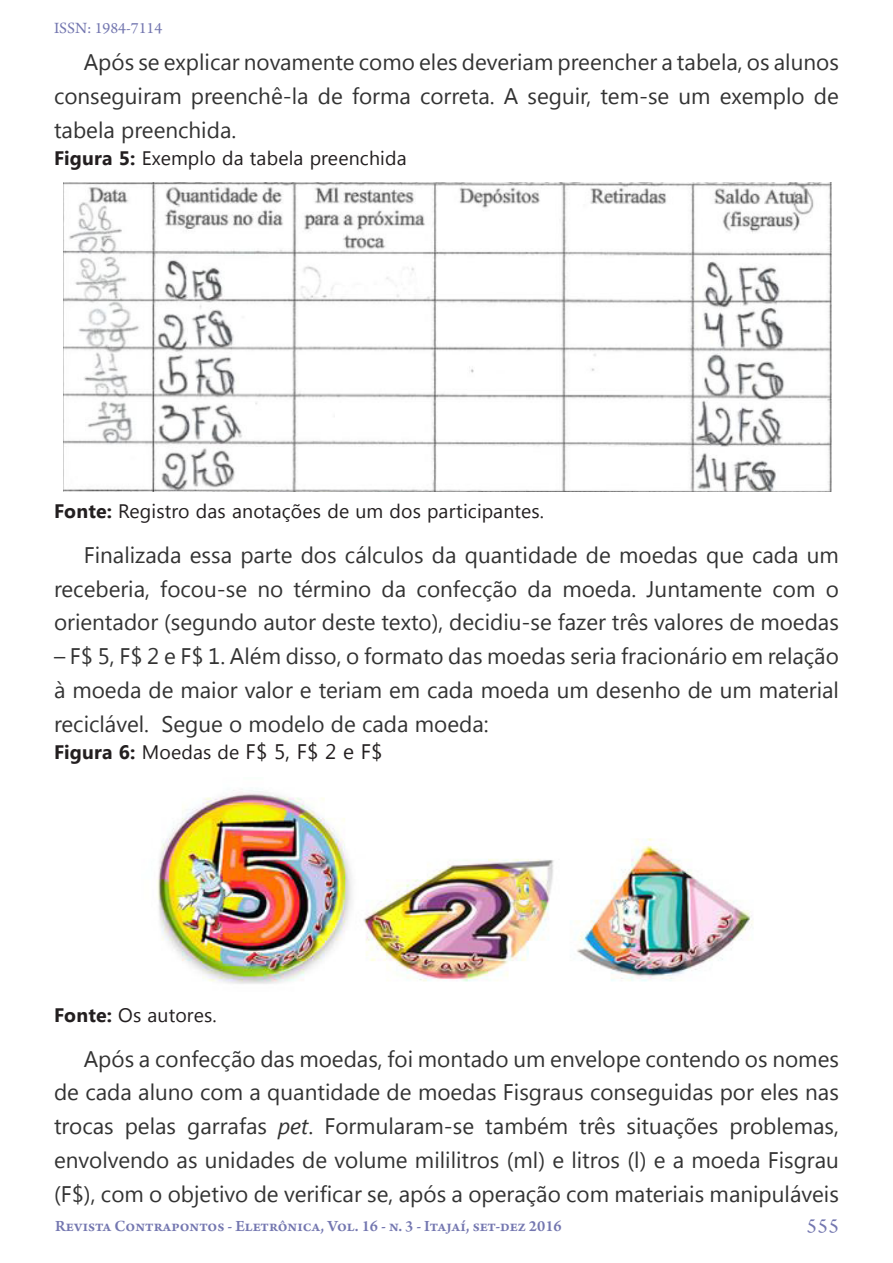
<style>
.page{position:relative;width:893px;height:1263px;background:#fff}
.page>*{position:absolute;margin:0;border:0;box-sizing:border-box;transform-origin:0 0}
.Texto{font:22.5px/33.8px "Segoe UI";color:#333;text-align:justify}
.Legenda{font:21px "Segoe UI";color:#231f20}
.t1{font:21px "Arno Pro";color:#7477b0}
.Legenda-2{font:19.5px "Segoe UI";letter-spacing:.01em;color:#231f20}
.t2{font:600 16.5px "Arno Pro";color:#7477b0}
.t3{font:16.5px "Arno Pro";color:#7477b0}
.s1{font-weight:700}
.s2{font-weight:700;font-size:19.5px}
.s3{font-size:19.5px}
.s4{font-style:italic}
</style>
<div class="page">
<img style="left:64px;top:182px;width:767px;height:309px">
<img style="left:157px;top:790px;width:596px;height:194px">
<p class="t3" style="left:54px;top:18px;width:110px">ISSN: 1984-7114</p>
<p class="Texto" style="left:54px;top:45px;width:786px;text-indent:30px">Após se explicar novamente como eles deveriam preencher a tabela, os alunos conseguiram preenchê-la de forma correta. A seguir, tem-se um exemplo de tabela preenchida.</p>
<p class="Legenda-2" style="left:54px;top:144px;width:354px"><span class="s1">Figura 5:</span> Exemplo da tabela preenchida</p>
<p class="Legenda-2" style="left:54px;top:498px;width:492px"><span class="s1">Fonte:</span> Registro das anotações de um dos participantes.</p>
<p class="Texto" style="left:54px;top:537px;width:786px;text-indent:30px">Finalizada essa parte dos cálculos da quantidade de moedas que cada um receberia, focou-se no término da confecção da moeda. Juntamente com o orientador (segundo autor deste texto), decidiu-se fazer três valores de moedas</p>
<p class="Texto" style="left:54px;top:638px;width:786px">– F$ 5, F$ 2 e F$ 1. Além disso, o formato das moedas seria fracionário em relação à moeda de maior valor e teriam em cada moeda um desenho de um material reciclável. Segue o modelo de cada moeda:</p>
<p class="Legenda" style="left:54px;top:736px;width:330px"><span class="s2">Figura 6:</span> <span class="s3">Moedas de</span> F$ 5, F$ 2 e F$</p>
<p class="Legenda-2" style="left:54px;top:1002px;width:164px"><span class="s1">Fonte:</span> Os autores.</p>
<p class="Texto" style="left:54px;top:1041px;width:786px;text-indent:30px">Após a confecção das moedas, foi montado um envelope contendo os nomes de cada aluno com a quantidade de moedas Fisgraus conseguidas por eles nas trocas pelas garrafas <span class="s4">pet</span>. Formularam-se também três situações problemas, envolvendo as unidades de volume mililitros (ml) e litros (l) e a moeda Fisgrau (F$), com o objetivo de verificar se, após a operação com materiais manipuláveis</p>
<p class="t2" style="left:55px;top:1217px;width:508px">Revista Contrapontos - Eletrônica, Vol. 16 - n. 3 - Itajaí, set-dez 2016</p>
<p class="t1" style="left:807px;top:1214px;width:34px">555</p>
</div>
